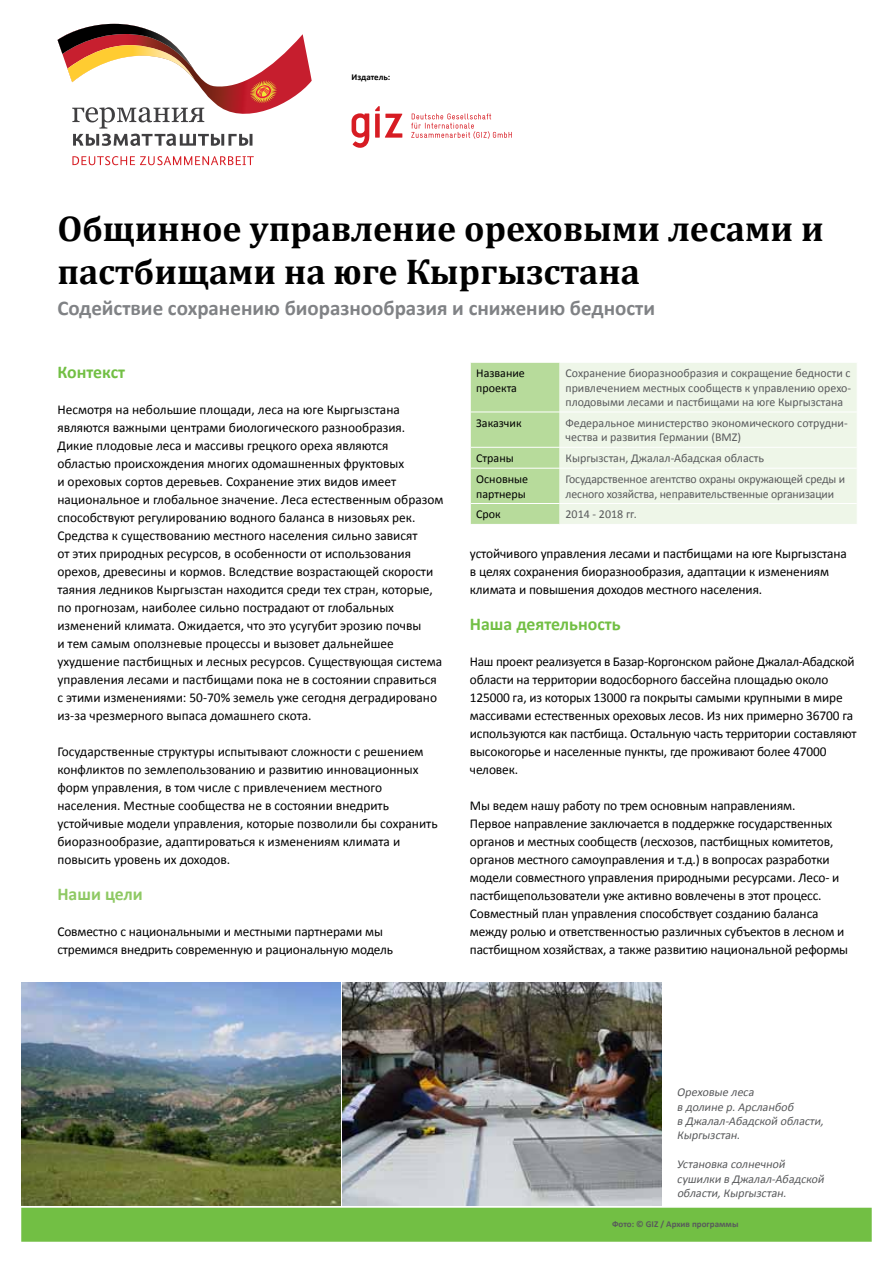
<style>
.page{position:relative;width:893px;height:1263px;background:#fff}
.page>*{position:absolute;margin:0;border:0;box-sizing:border-box;transform-origin:0 0}
.t1{font:700 36px/43.5px "Cambria";color:#000}
.t2{font:700 21px "Calibri";color:#808285}
.t3{font:700 18px "Calibri";color:#72bf44}
.t4{font:700 18px "Calibri";color:#8fc964}
.t5{font:13.5px/18px "Calibri";letter-spacing:-.01em;color:#000}
.t6{font:12px/14.4px "Calibri";color:#58595b}
.t7{font:italic 12px/14.4px "Calibri";color:#58595b}
.t8{font:12px/14.4px "Calibri";color:#000}
.t9{font:700 9px "Calibri";color:#58595b}
.t10{font:700 9px "Calibri";letter-spacing:-.005em;color:#000}
</style>
<div class="page">
<svg style="left:72px;top:156px;width:182px;height:9px"></svg>
<svg style="left:58px;top:23px;width:254px;height:123px"></svg>
<svg style="left:352px;top:113px;width:17px;height:35px"></svg>
<svg style="left:375px;top:106px;width:27px;height:32px"></svg>
<svg style="left:411px;top:113px;width:101px;height:26px"></svg>
<div style="left:21px;top:1208px;width:851px;height:34px;background:#72bf44;border:2px solid #72bf44"></div>
<div style="left:560px;top:363px;width:297px;height:161px;background:#eef6e8"></div>
<hr style="left:560px;top:412px;width:297px;height:1px;background:#fff">
<hr style="left:560px;top:447px;width:297px;height:1px;background:#fff">
<hr style="left:560px;top:503px;width:297px;height:1px;background:#fff">
<hr style="left:560px;top:468px;width:297px;height:1px;background:#fff">
<svg style="left:470px;top:362px;width:90px;height:162px;background:#bbdda0"></svg>
<img style="left:343px;top:982px;width:319px;height:223px">
<img style="left:21px;top:982px;width:319px;height:223px">
<p class="t10" style="left:351px;top:71px;width:40px">Издатель:</p>
<h1 class="t1" style="left:57px;top:206px;width:768px">Общинное управление ореховыми лесами и пастбищами на юге Кыргызстана</h1>
<h2 class="t2" style="left:57px;top:294px;width:599px">Содействие сохранению биоразнообразия и снижению бедности</h2>
<h3 class="t3" style="left:57px;top:361px;width:69px">Контекст</h3>
<p class="t5" style="left:57px;top:401px;width:388px">Несмотря на небольшие площади, леса на юге Кыргызстана являются важными центрами биологического разнообразия.<br>Дикие плодовые леса и массивы грецкого ореха являются областью происхождения многих одомашненных фруктовых<br>и ореховых сортов деревьев. Сохранение этих видов имеет национальное и глобальное значение. Леса естественным образом способствуют регулированию водного баланса в низовьях рек.<br>Средства к существованию местного населения сильно зависят<br>от этих природных ресурсов, в особенности от использования орехов, древесины и кормов. Вследствие возрастающей скорости таяния ледников Кыргызстан находится среди тех стран, которые, по прогнозам, наиболее сильно пострадают от глобальных изменений климата. Ожидается, что это усугубит эрозию почвы<br>и тем самым оползневые процессы и вызовет дальнейшее ухудшение пастбищных и лесных ресурсов. Существующая система управления лесами и пастбищами пока не в состоянии справиться с этими изменениями: 50-70% земель уже сегодня деградировано из-за чрезмерного выпаса домашнего скота.</p>
<p class="t5" style="left:57px;top:742px;width:382px">Государственные структуры испытывают сложности с решением конфликтов по землепользованию и развитию инновационных форм управления, в том числе с привлечением местного населения. Местные сообщества не в состоянии внедрить устойчивые модели управления, которые позволили бы сохранить биоразнообразие, адаптироваться к изменениям климата и повысить уровень их доходов.</p>
<h3 class="t4" style="left:57px;top:883px;width:87px">Наши цели</h3>
<p class="t5" style="left:57px;top:923px;width:337px">Совместно с национальными и местными партнерами мы стремимся внедрить современную и рациональную модель</p>
<p class="t8" style="left:476px;top:366px;width:50px">Название проекта</p>
<p class="t6" style="left:566px;top:366px;width:287px;text-align:justify">Сохранение биоразнообразия и сокращение бедности с привлечением местных сообществ к управлению орехо&shy;плодовыми лесами и пастбищами на юге Кыргызстана</p>
<p class="t8" style="left:476px;top:416px;width:47px">Заказчик</p>
<p class="t6" style="left:566px;top:416px;width:284px">Федеральное министерство экономического сотрудни&shy;чества и развития Германии (BMZ)</p>
<p class="t8" style="left:476px;top:451px;width:39px">Страны</p>
<p class="t6" style="left:566px;top:451px;width:200px">Кыргызстан, Джалал-Абадская область</p>
<p class="t8" style="left:476px;top:472px;width:53px">Основные партнеры</p>
<p class="t6" style="left:566px;top:472px;width:281px">Государственное агентство охраны окружающей среды и лесного хозяйства, неправительственные организации</p>
<p class="t8" style="left:476px;top:507px;width:26px">Срок</p>
<p class="t6" style="left:566px;top:507px;width:73px">2014 - 2018 гг.</p>
<p class="t5" style="left:470px;top:545px;width:379px">устойчивого управления лесами и пастбищами на юге Кыргызстана в целях сохранения биоразнообразия, адаптации к изменениям климата и повышения доходов местного населения.</p>
<h3 class="t3" style="left:470px;top:613px;width:152px">Наша деятельность</h3>
<p class="t5" style="left:470px;top:653px;width:388px">Наш проект реализуется в Базар-Коргонском районе Джалал-Абадской области на территории водосборного бассейна площадью около 125000 га, из которых 13000 га покрыты самыми крупными в мире массивами естественных ореховых лесов. Из них примерно 36700 га используются как пастбища. Остальную часть территории составляют высокогорье и населенные пункты, где проживают более 47000 человек.</p>
<p class="t5" style="left:470px;top:797px;width:380px">Мы ведем нашу работу по трем основным направлениям.<br>Первое направление заключается в поддержке государственных органов и местных сообществ (лесхозов, пастбищных комитетов, органов местного самоуправления и т.д.) в вопросах разработки модели совместного управления природными ресурсами. Лесо- и пастбищепользователи уже активно вовлечены в этот процесс.<br>Совместный план управления способствует созданию баланса между ролью и ответственностью различных субъектов в лесном и пастбищном хозяйствах, а также развитию национальной реформы</p>
<p class="t7" style="left:677px;top:1085px;width:151px">Ореховые леса<br>в долине р.Арсланбоб<br>в Джалал-Абадской области,<br>Кыргызстан.</p>
<p class="t7" style="left:677px;top:1157px;width:151px">Установка солнечной сушилки в Джалал-Абадской области,Кыргызстан.</p>
<p class="t9" style="left:612px;top:1218px;width:128px">Фото: © GIZ / Архив программы</p>
</div>
